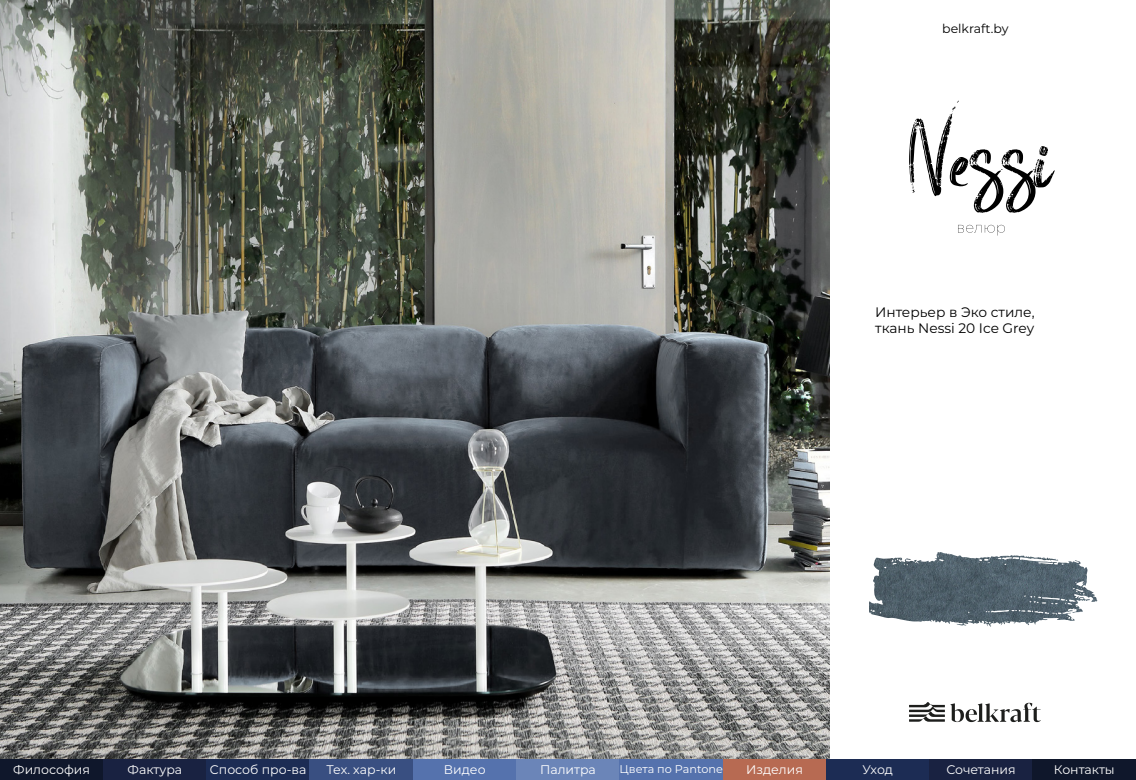
<style>
.page{position:relative;width:1136px;height:780px;background:#fff}
.page>*{position:absolute;margin:0;border:0;box-sizing:border-box;transform-origin:0 0}
.t1{font:13.75px/16.5px "Montserrat";color:#000}
.t2{font:12.5px "Montserrat";color:#fff}
.t3{font:12.5px "Montserrat";color:#000}
.t4{font:11.25px "Montserrat";color:#fff}
</style>
<div class="page">
<img style="left:0;top:0;width:829px;height:759px">
<div style="left:0;top:759px;width:103px;height:21px;background:#0f172b"></div>
<div style="left:103px;top:759px;width:104px;height:21px;background:#192241"></div>
<div style="left:207px;top:759px;width:103px;height:21px;background:#1c2c54"></div>
<div style="left:310px;top:759px;width:103px;height:21px;background:#394f81"></div>
<div style="left:413px;top:759px;width:103px;height:21px;background:#5572ad"></div>
<div style="left:516px;top:759px;width:104px;height:21px;background:#6b85b8"></div>
<div style="left:620px;top:759px;width:103px;height:21px;background:#5572ad"></div>
<div style="left:723px;top:759px;width:103px;height:21px;background:#b76a52"></div>
<div style="left:826px;top:759px;width:103px;height:21px;background:#1c2c54"></div>
<div style="left:929px;top:759px;width:104px;height:21px;background:#192241"></div>
<div style="left:1033px;top:759px;width:103px;height:21px;background:#0f172b"></div>
<svg style="left:958px;top:225px;width:47px;height:10px"></svg>
<svg style="left:909px;top:101px;width:146px;height:112px"></svg>
<img style="left:869px;top:552px;width:69px;height:68px">
<svg style="left:909px;top:702px;width:132px;height:20px"></svg>
<p class="t3" style="left:942px;top:20px;width:68px">belkraft.by</p>
<p class="t1" style="left:875px;top:303px;width:161px">Интерьер в Эко стиле, ткань Nessi 20 Ice Grey</p>
<p class="t2" style="left:13px;top:761px;width:78px">Философия</p>
<p class="t2" style="left:128px;top:761px;width:56px">Фактура</p>
<p class="t2" style="left:210px;top:761px;width:98px">Cпособ про-ва</p>
<p class="t2" style="left:327px;top:761px;width:71px">Тех. хар-ки</p>
<p class="t2" style="left:444px;top:761px;width:43px">Видео</p>
<p class="t2" style="left:540px;top:761px;width:57px">Палитра</p>
<p class="t4" style="left:620px;top:761px;width:105px">Цвета по Pantone</p>
<p class="t2" style="left:746px;top:761px;width:58px">Изделия</p>
<p class="t2" style="left:863px;top:761px;width:32px">Уход</p>
<p class="t2" style="left:946px;top:761px;width:71px">Сочетания</p>
<p class="t2" style="left:1054px;top:761px;width:62px">Контакты</p>
</div>
